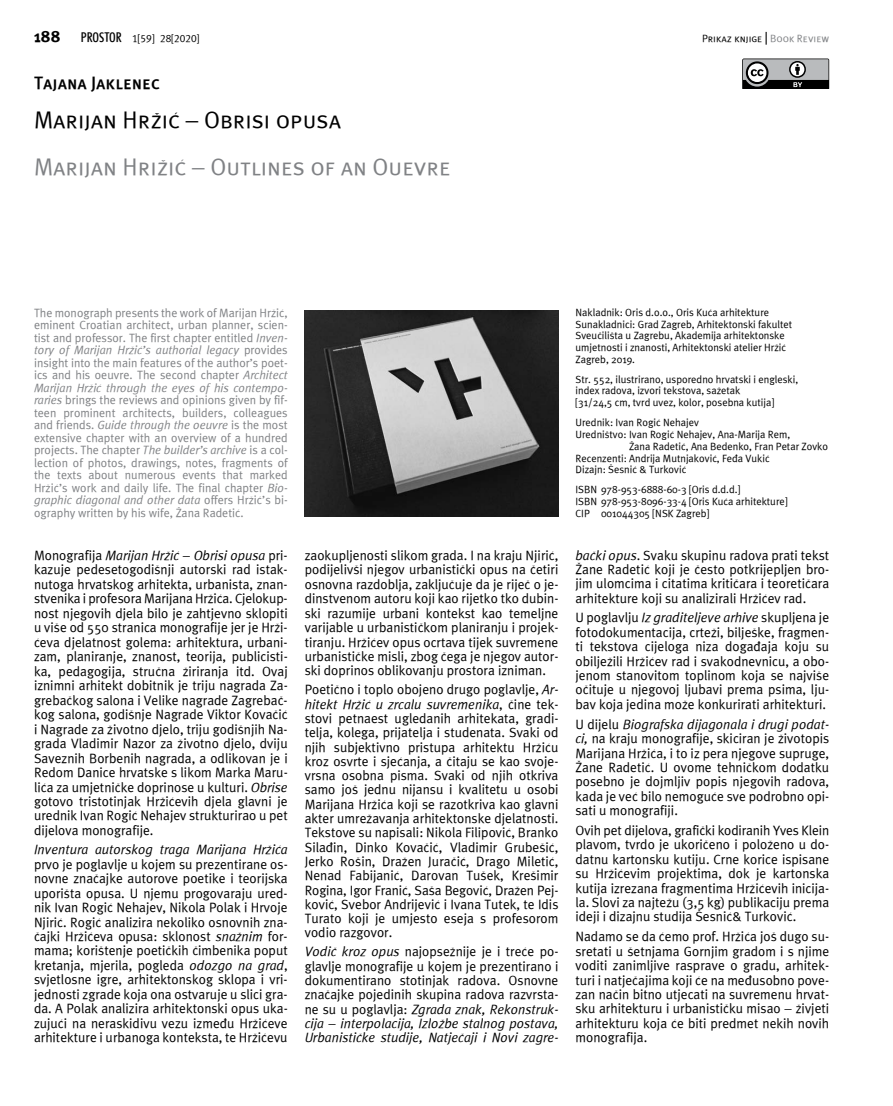
<style>
.page{position:relative;width:893px;height:1106px;background:#fff}
.page>*{position:absolute;margin:0;border:0;box-sizing:border-box;transform-origin:0 0}
.t1{font:24px "Meta Caps";color:#808285}
.t2{font:24px "Meta Caps";color:#000}
.t3{font:500 18px "Meta Caps";color:#000}
.t4{font:13.5px/14.4px "Meta";color:#000;text-align:justify}
.t5{font:italic 13.5px "Meta";color:#000}
.t6{font:12px/12.5px "Meta";color:#808285;text-align:justify}
.t7{font:10.5px/11.7px "Meta";color:#000}
.t8{font:10.5px "Meta Caps";color:#000}
.s1{font-family:"Meta";font-weight:700;font-size:16.5px}
.s2{font-family:"A Futura";font-stretch:condensed;font-size:13.5px}
.s3{color:#808285}
.s4{font-style:italic}
</style>
<div class="page">
<svg style="left:742px;top:59px;width:87px;height:30px;background:#7c7d7e"></svg>
<img style="left:305px;top:310px;width:253px;height:207px">
<p class="t8" style="left:34px;top:32px;width:167px"><span class="s1">188</span> <span class="s2">PROSTOR</span> 1[59] 28[2020]</p>
<p class="t8" style="left:702px;top:32px;width:129px">Prikaz knjige <span class="s3">Book Review</span></p>
<h2 class="t3" style="left:34px;top:71px;width:127px">Tajana Jaklenec</h2>
<h1 class="t2" style="left:34px;top:104px;width:309px">Marijan Hržić Obrisi opusa</h1>
<h1 class="t1" style="left:34px;top:151px;width:418px">Marijan Hrižić Outlines of an Ouevre</h1>
<p class="t6" style="left:34px;top:306px;width:255px">The monograph presents the work of Marijan Hržić, eminent Croatian architect, urban planner, scien&shy;tist and professor. The first chapter entitled <span class="s4">Inven&shy;tory of Marijan Hržić’s authorial legacy</span> provides insight into the main features of the author’s poet&shy;ics and his oeuvre. The second chapter <span class="s4">Architect Marijan Hržić through the eyes of his contempo&shy;raries</span> brings the reviews and opinions given by fif&shy;teen prominent architects, builders, colleagues and friends. <span class="s4">Guide through the oeuvre</span> is the most extensive chapter with an overview of a hundred projects. The chapter <span class="s4">The builder’s archive</span> is a col&shy;lection of photos, drawings, notes, fragments of the texts about numerous events that marked Hržić’s work and daily life. The final chapter <span class="s4">Bio&shy;graphic diagonal and other data</span> offers Hržić’s bi&shy;ography written by his wife, Žana Radetić.</p>
<p class="t4" style="left:34px;top:548px;width:255px">Monografija <span class="s4">Marijan Hržić Obrisi opusa</span> pri&shy;kazuje pedesetogodišnji autorski rad istak&shy;nutoga hrvatskog arhitekta, urbanista, znan&shy;stvenika i profesora Marijana Hržića. Cjelokup&shy;nost njegovih djela bilo je zahtjevno sklopiti u više od 550 stranica monografije jer je Hrži&shy;ćeva djelatnost golema: arhitektura, urbani&shy;zam, planiranje, znanost, teorija, publicisti&shy;ka, pedagogija, stručna žiriranja itd. Ovaj iznimni arhitekt dobitnik je triju nagrada Za&shy;grebačkog salona i Velike nagrade Zagrebač&shy;kog salona, godišnje Nagrade Viktor Kovačić i Nagrade za životno djelo, triju godišnjih Na&shy;grada Vladimir Nazor za životno djelo, dviju Saveznih Borbenih nagrada, a odlikovan je i Redom Danice hrvatske s likom Marka Maru&shy;lića za umjetničke doprinose u kulturi. <span class="s4">Obrise </span>gotovo tristotinjak Hržićevih djela glavni je urednik Ivan Rogić Nehajev strukturirao u pet dijelova monografije.</p>
<p class="t5" style="left:34px;top:840px;width:255px">Inventura autorskog traga Marijana Hržića</p>
<p class="t4" style="left:34px;top:856px;width:255px">prvo je poglavlje u kojem su prezentirane os&shy;novne značajke autorove poetike i teorijska uporišta opusa. U njemu progovaraju ured&shy;nik Ivan Rogić Nehajev, Nikola Polak i Hrvoje Njirić. Rogić analizira nekoliko osnovnih zna&shy;čajki Hržićeva opusa: sklonost <span class="s4">snažnim</span> for&shy;mama; korištenje poetičkih čimbenika poput kretanja, mjerila, pogleda <span class="s4">odozgo na grad</span>, svjetlosne igre, arhitektonskog sklopa i vri&shy;jednosti zgrade koja ona ostvaruje u slici gra&shy;da. A Polak analizira arhitektonski opus uka&shy;zujući na neraskidivu vezu između Hržićeve arhitekture i urbanoga konteksta, te Hržićevu</p>
<p class="t4" style="left:305px;top:548px;width:255px">zaokupljenosti slikom grada. I na kraju Njirić, podijelivši njegov urbanistički opus na četiri osnovna razdoblja, zaključuje da je riječ o je&shy;dinstvenom autoru koji kao rijetko tko dubin&shy;ski razumije urbani kontekst kao temeljne varijable u urbanističkom planiranju i projek&shy;tiranju. Hržićev opus ocrtava tijek suvremene urbanističke misli, zbog čega je njegov autor&shy;ski doprinos oblikovanju prostora izniman.</p>
<p class="t4" style="left:305px;top:682px;width:255px">Poetično i toplo obojeno drugo poglavlje, <span class="s4">Ar&shy;hitekt Hržić u zrcalu suvremenika</span>, čine tek&shy;stovi petnaest ugledanih arhitekata, gradi&shy;telja, kolega, prijatelja i studenata. Svaki od njih subjektivno pristupa arhitektu Hržiću kroz osvrte i sjećanja, a čitaju se kao svoje&shy;vrsna osobna pisma. Svaki od njih otkriva samo još jednu nijansu i kvalitetu u osobi Marijana Hržića koji se razotkriva kao glavni akter umrežavanja arhitektonske djelatnosti.<br>Tekstove su napisali: Nikola Filipović, Branko Silađin, Dinko Kovačić, Vladimir Grubešić, Jerko Rošin, Dražen Juračić, Drago Miletić, Nenad Fabijanić, Darovan Tušek, Krešimir Rogina, Igor Franić, Saša Begović, Dražen Pej&shy;ković, Svebor Andrijević i Ivana Tutek, te Idis Turato koji je umjesto eseja s profesorom vodio razgovor.</p>
<p class="t4" style="left:305px;top:944px;width:255px"><span class="s4">Vodič kroz opus</span> najopsežnije je i treće po&shy;glavlje monografije u kojem je prezentirano i dokumentirano stotinjak radova. Osnovne značajke pojedinih skupina radova razvrsta&shy;ne su u poglavlja: <span class="s4">Zgrada znak, Rekonstruk&shy;cija interpolacija, Izložbe stalnog postava, Urbanističke studije, Natječaji i Novi zagre-</span></p>
<p class="t7" style="left:575px;top:306px;width:218px">Nakladnik: Oris d.o.o., Oris Kuća arhitekture Sunakladnici: Grad Zagreb, Arhitektonski fakultet Sveučilišta u Zagrebu, Akademija arhitektonske umjetnosti i znanosti, Arhitektonski atelier Hržić Zagreb, 2019.</p>
<p class="t7" style="left:575px;top:373px;width:224px">Str. 552, ilustrirano, usporedno hrvatski i engleski, index radova, izvori tekstova, sažetak<br>[31/24,5 cm, tvrd uvez, kolor, posebna kutija]</p>
<p class="t7" style="left:575px;top:416px;width:125px">Urednik: Ivan Rogić Nehajev</p>
<p class="t7" style="left:575px;top:428px;width:216px">Uredništvo: Ivan Rogić Nehajev, Ana-Marija Rem,</p>
<p class="t7" style="left:629px;top:440px;width:201px">Žana Radetić, Ana Bedenko, Fran Petar Zovko</p>
<p class="t7" style="left:575px;top:452px;width:196px">Recenzenti: Andrija Mutnjaković, Feđa Vukić</p>
<p class="t7" style="left:575px;top:463px;width:112px">Dizajn: Šesnić &amp; Turković</p>
<p class="t7" style="left:575px;top:483px;width:214px">ISBN 978-953-6888-60-3 [Oris d.d.d.]<br>ISBN 978-953-8096-33-4 [Oris Kuća arhitekture]<br>CIP 001044305 [NSK Zagreb]</p>
<p class="t4" style="left:575px;top:548px;width:255px"><span class="s4">bački opus</span>. Svaku skupinu radova prati tekst Žane Radetić koji je često potkrijepljen bro&shy;jim ulomcima i citatima kritičara i teoretičara arhitekture koji su analizirali Hržićev rad.</p>
<p class="t4" style="left:575px;top:610px;width:255px">U poglavlju <span class="s4">Iz graditeljeve arhive</span> skupljena je fotodokumentacija, crteži, bilješke, fragmen&shy;ti tekstova cijeloga niza događaja koju su obilježili Hržićev rad i svakodnevnicu, a obo&shy;jenom stanovitom toplinom koja se najviše očituje u njegovoj ljubavi prema psima, lju&shy;bav koja jedina može konkurirati arhitekturi.</p>
<p class="t4" style="left:575px;top:716px;width:255px">U dijelu <span class="s4">Biografska dijagonala i drugi podat&shy;ci,</span> na kraju monografije, skiciran je životopis Marijana Hržića, i to iz pera njegove supruge, Žane Radetić. U ovome tehničkom dodatku posebno je dojmljiv popis njegovih radova, kada je već bilo nemoguće sve podrobno opi&shy;sati u monografiji.</p>
<p class="t4" style="left:575px;top:823px;width:255px">Ovih pet dijelova, grafički kodiranih Yves Klein plavom, tvrdo je ukoričeno i položeno u do&shy;datnu kartonsku kutiju. Crne korice ispisane su Hržićevim projektima, dok je kartonska kutija izrezana fragmentima Hržićevih inicija&shy;la. Slovi za najtežu (3,5 kg) publikaciju prema ideji i dizajnu studija Šesnić&amp; Turković.</p>
<p class="t4" style="left:575px;top:929px;width:255px">Nadamo se da ćemo prof. Hržića još dugo su&shy;sretati u šetnjama Gornjim gradom i s njime voditi zanimljive rasprave o gradu, arhitek&shy;turi i natječajima koji će na međusobno pove&shy;zan način bitno utjecati na suvremenu hrvat&shy;sku arhitekturu i urbanističku misao živjeti arhitekturu koja će biti predmet nekih novih monografija.</p>
</div>
